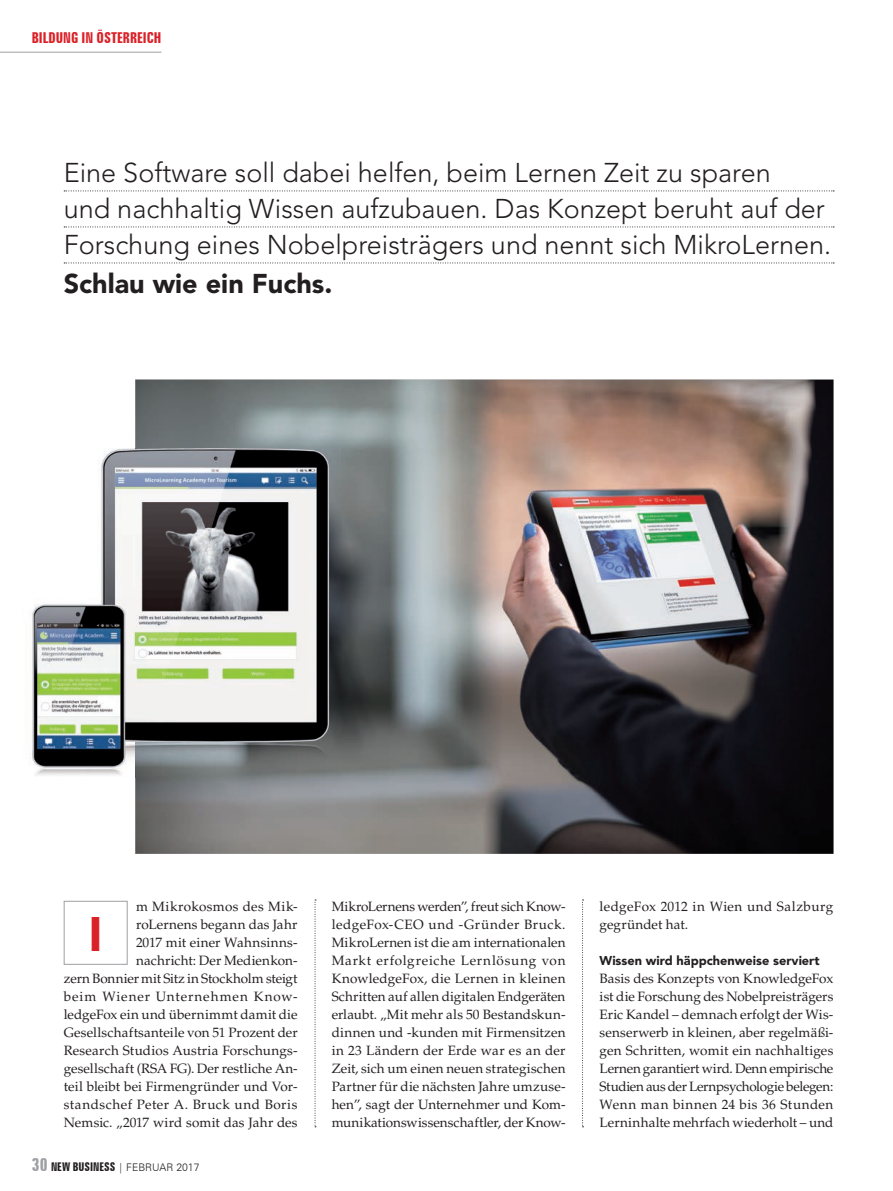
<style>
.page{position:relative;width:893px;height:1191px;background:#fff}
.page>*{position:absolute;margin:0;border:0;box-sizing:border-box;transform-origin:0 0}
.t1{font:900 48px "Avenir LT Std";color:#da2128}
.t2{font:300 27px/36px "Avenir LT Std";color:#231f20}
.t3{font:900 27px "Avenir LT Std";color:#231f20}
.t4{font:700 extra-condensed 15px "Zurich BT";color:#da2128}
.t5{font:13.5px/18px "Palatino LT Std";letter-spacing:.01em;color:#231f20;text-align:justify}
.t6{font:900 12.75px "Avenir LT Std";color:#231f20}
.t7{font:300 10.5px "Zurich BT";color:#231f20}
.s1{font-weight:700;font-stretch:extra-condensed;font-size:18px;color:#9d9fa2}
.s2{font-weight:700;font-stretch:extra-condensed;font-size:12px}
</style>
<div class="page">
<hr style="left:0;top:52px;width:161px;height:1px;background:#9d9fa2">
<div style="left:64px;top:901px;width:64px;height:63px;border:1px solid #9d9fa2"></div>
<svg style="left:64px;top:190px;width:770px;height:1px"></svg>
<svg style="left:64px;top:226px;width:770px;height:1px"></svg>
<svg style="left:64px;top:262px;width:770px;height:1px"></svg>
<img style="left:135px;top:379px;width:698px;height:475px">
<img style="left:32px;top:448px;width:309px;height:329px">
<svg style="left:582px;top:899px;width:2px;height:228px"></svg>
<svg style="left:315px;top:899px;width:1px;height:228px"></svg>
<p class="t4" style="left:32px;top:29px;width:131px">BILDUNG IN ÖSTERREICH</p>
<h2 class="t2" style="left:64px;top:155px;width:769px">Eine Software soll dabei helfen, beim Lernen Zeit zu sparen<br>und nachhaltig Wissen aufzubauen. Das Konzept beruht auf der<br>Forschung eines Nobelpreisträgers und nennt sich MikroLernen.</h2>
<h2 class="t3" style="left:64px;top:267px;width:270px">Schlau wie ein Fuchs.</h2>
<p class="t5" style="left:64px;top:897px;width:235px;text-align:right">m Mikrokosmos des Mik-<br>roLernens begann das Jahr<br>2017 mit einer Wahnsinns-<br>nachricht: Der Medienkon-<br>zern Bonnier mit Sitz in Stockholm steigt beim Wiener Unternehmen Know&shy;ledgeFox ein und übernimmt damit die Gesellschaftsanteile von 51 Prozent der Research Studios Austria Forschungs&shy;gesellschaft (RSA FG). Der restliche An&shy;teil bleibt bei Firmengründer und Vor&shy;standschef Peter A. Bruck und Boris Nemsic. „2017 wird somit das Jahr des</p>
<p class="t5" style="left:332px;top:897px;width:235px">MikroLernens werden”, freut sich Know&shy;ledgeFox-CEO und -Gründer Bruck.<br>MikroLernen ist die am internationalen Markt erfolgreiche Lernlösung von KnowledgeFox, die Lernen in kleinen Schritten auf allen digitalen Endgeräten erlaubt. „Mit mehr als 50 Bestandskun&shy;dinnen und -kunden mit Firmensitzen in 23 Ländern der Erde war es an der Zeit, sich um einen neuen strategischen Partner für die nächsten Jahre umzuse&shy;hen”, sagt der Unternehmer und Kom&shy;munikationswissenschaftler, der Know-</p>
<p class="t5" style="left:600px;top:897px;width:235px">ledgeFox 2012 in Wien und Salzburg gegründet hat.</p>
<h1 class="t1" style="left:89px;top:905px;width:16px">I</h1>
<p class="t6" style="left:600px;top:952px;width:222px">Wissen wird häppchenweise serviert</p>
<p class="t5" style="left:600px;top:969px;width:235px">Basis des Konzepts von KnowledgeFox ist die Forschung des Nobelpreisträgers Eric Kandel – demnach erfolgt der Wis&shy;senserwerb in kleinen, aber regelmäßi&shy;gen Schritten, womit ein nachhaltiges Lernen garantiert wird. Denn empirische Studien aus der Lernpsychologie belegen:<br>Wenn man binnen 24 bis 36 Stunden Lerninhalte mehrfach wiederholt – und</p>
<p class="t7" style="left:32px;top:1160px;width:169px"><span class="s1">30</span> <span class="s2">NEW BUSINESS</span> | FEBRUAR 2017</p>
</div>
